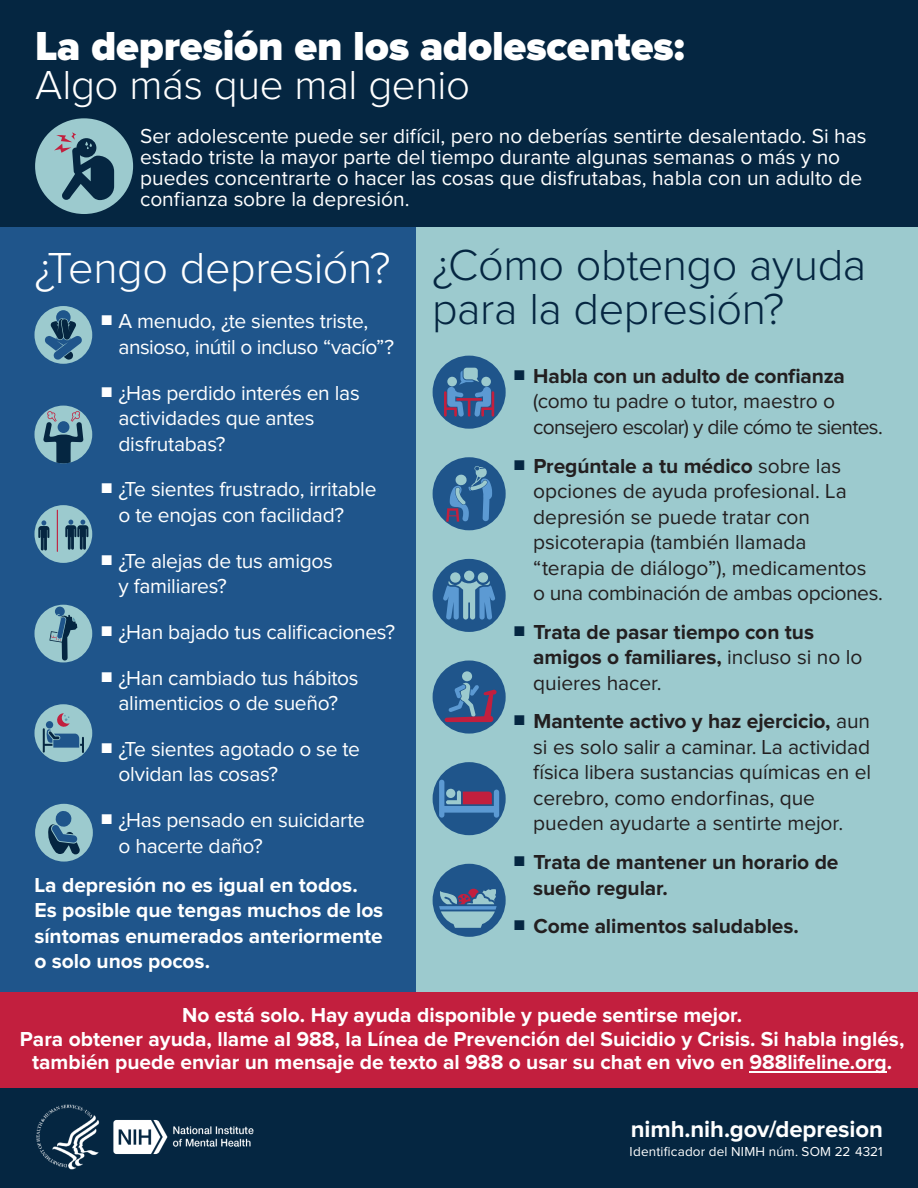
<style>
.page{position:relative;width:918px;height:1188px;background:#fff}
.page>*{position:absolute;margin:0;border:0;box-sizing:border-box;transform-origin:0 0}
.t1{font:300 45px/43.5px "Proxima Nova";letter-spacing:-.01em;color:#052641}
.t2{font:300 45px "Proxima Nova";letter-spacing:-.01em;color:#fff}
.t3{font:900 42px/39px "Proxima Nova";letter-spacing:-.005em;color:#fff}
.t4{font:700 24px "Proxima Nova";letter-spacing:-.005em;color:#fff}
.t5{font:21px/25.5px "Proxima Nova";letter-spacing:-.015em;color:#fff}
.t6{font:21px/25.5px "Proxima Nova";letter-spacing:-.005em;color:#231f20}
.t7{font:700 21px/25.5px "Proxima Nova";color:#fff}
.t8{font:700 21px/25.5px "Proxima Nova";letter-spacing:-.005em;color:#231f20}
.t9{font:21px/25.5px "Proxima Nova";letter-spacing:-.03em;color:#231f20}
.t10{font:21px "Arial";color:#052641}
.t11{font:13.5px "Proxima Nova";letter-spacing:.015em;color:#fff}
.s1{font-weight:300}
.s2{font-family:"Arial"}
.s3{font-weight:700}
.s4{font-family:"Arial";font-weight:400;color:#052641}
.s5{font-weight:400}
.s6{font-family:"Arial";color:#052641}
</style>
<div class="page">
<div style="left:416px;top:210px;width:502px;height:807px;background:#9ccace"></div>
<div style="left:0;top:210px;width:416px;height:807px;background:#1f558b"></div>
<div style="left:0;top:0;width:918px;height:227px;background:#052641"></div>
<div style="left:0;top:1086px;width:918px;height:102px;background:#052641"></div>
<div style="left:0;top:993px;width:918px;height:95px;background:#c21f3e"></div>
<hr style="left:750px;top:1072px;width:137px;height:1px;background:#fff">
<div style="left:35px;top:118px;width:98px;height:96px;background:#9ccace;border-radius:50%"></div>
<svg style="left:54px;top:132px;width:60px;height:68px"></svg>
<div style="left:34px;top:306px;width:58px;height:58px;background:#9ccace;border-radius:50%"></div>
<svg style="left:44px;top:310px;width:38px;height:50px"></svg>
<div style="left:34px;top:406px;width:58px;height:57px;background:#9ccace;border-radius:50%"></div>
<svg style="left:43px;top:411px;width:40px;height:53px"></svg>
<div style="left:34px;top:605px;width:58px;height:57px;background:#9ccace;border-radius:50%"></div>
<svg style="left:49px;top:607px;width:28px;height:54px"></svg>
<div style="left:35px;top:804px;width:58px;height:58px;background:#9ccace;border-radius:50%"></div>
<svg style="left:48px;top:811px;width:32px;height:43px"></svg>
<div style="left:34px;top:704px;width:58px;height:58px;background:#9ccace;border-radius:50%"></div>
<hr style="left:43px;top:728px;width:2px;height:25px;background:#052641">
<svg style="left:46px;top:713px;width:38px;height:40px"></svg>
<div style="left:34px;top:505px;width:58px;height:58px;background:#9ccace;border-radius:50%"></div>
<svg style="left:38px;top:520px;width:11px;height:31px"></svg>
<svg style="left:65px;top:520px;width:23px;height:30px"></svg>
<hr style="left:57px;top:510px;width:1px;height:42px;background:#c21f3e">
<div style="left:433px;top:356px;width:73px;height:73px;background:#1f558b;border-radius:50%"></div>
<svg style="left:444px;top:368px;width:50px;height:49px"></svg>
<div style="left:433px;top:559px;width:73px;height:73px;background:#1f558b;border-radius:50%"></div>
<div style="left:464px;top:571px;width:10px;height:10px;background:#9ccace;border-radius:50%"></div>
<div style="left:450px;top:572px;width:11px;height:11px;background:#9ccace;border-radius:50%"></div>
<div style="left:478px;top:572px;width:10px;height:11px;background:#9ccace;border-radius:50%"></div>
<svg style="left:443px;top:581px;width:52px;height:39px"></svg>
<div style="left:433px;top:661px;width:73px;height:73px;background:#1f558b;border-radius:50%"></div>
<div style="left:462px;top:671px;width:10px;height:11px;background:#9ccace;border-radius:50%"></div>
<svg style="left:445px;top:683px;width:52px;height:39px"></svg>
<div style="left:433px;top:864px;width:73px;height:73px;background:#1f558b;border-radius:50%"></div>
<svg style="left:439px;top:889px;width:58px;height:39px"></svg>
<div style="left:433px;top:457px;width:73px;height:73px;background:#1f558b;border-radius:50%"></div>
<div style="left:433px;top:762px;width:73px;height:73px;background:#1f558b;border-radius:50%"></div>
<svg style="left:439px;top:780px;width:60px;height:38px"></svg>
<svg style="left:446px;top:466px;width:46px;height:56px"></svg>
<img style="left:36px;top:1104px;width:218px;height:66px">
<h1 class="t3" style="left:35px;top:28px;width:651px">La depresión en los adolescentes:<br><span class="s1">Algo más que mal genio</span></h1>
<p class="t5" style="left:140px;top:126px;width:728px;line-height:21px">Ser adolescente puede ser difícil, pero no deberías sentirte desalentado. Si has estado triste la mayor parte del tiempo durante algunas semanas o más y no puedes concentrarte o hacer las cosas que disfrutabas, habla con un adulto de confianza sobre la depresión.</p>
<h2 class="t2" style="left:34px;top:234px;width:358px">¿Tengo depresión?</h2>
<p class="t5" style="left:118px;top:309px;width:277px;text-indent:-18px"><span class="s2">■</span> A menudo, ¿te sientes triste, ansioso, inútil o incluso “vacío”?</p>
<p class="t5" style="left:118px;top:381px;width:243px;text-indent:-18px"><span class="s2">■</span> ¿Has perdido interés en las actividades que antes disfrutabas?</p>
<p class="t5" style="left:118px;top:477px;width:260px;text-indent:-18px"><span class="s2">■</span> ¿Te sientes frustrado, irritable o te enojas con facilidad?</p>
<p class="t5" style="left:118px;top:549px;width:216px;text-indent:-18px"><span class="s2">■</span> ¿Te alejas de tus amigos y familiares?</p>
<p class="t5" style="left:100px;top:620px;width:296px"><span class="s2">■</span> ¿Han bajado tus calificaciones?</p>
<p class="t5" style="left:100px;top:666px;width:260px;text-align:center"><span class="s2">■</span> ¿Han cambiado tus hábitos alimenticios o de sueño?</p>
<p class="t5" style="left:118px;top:737px;width:243px;text-indent:-18px"><span class="s2">■</span> ¿Te sientes agotado o se te olvidan las cosas?</p>
<p class="t5" style="left:118px;top:808px;width:248px;text-indent:-18px"><span class="s2">■</span> ¿Has pensado en suicidarte o hacerte daño?</p>
<p class="t7" style="left:34px;top:873px;width:350px">La depresión no es igual en todos.<br>Es posible que tengas muchos de los síntomas enumerados anteriormente o solo unos pocos.</p>
<h2 class="t1" style="left:432px;top:241px;width:436px">¿Cómo obtengo ayuda para la depresión?</h2>
<p class="t10" style="left:513px;top:359px;width:14px">■</p>
<p class="t9" style="left:533px;top:364px;width:351px"><span class="s3">Habla con un adulto de confianza </span>(como tu padre o tutor, maestro o consejero escolar) y dile cómo te sientes.</p>
<p class="t10" style="left:513px;top:448px;width:14px">■</p>
<p class="t6" style="left:533px;top:454px;width:351px"><span class="s3">Pregúntale a tu médico</span> sobre las opciones de ayuda profesional. La depresión se puede tratar con psicoterapia (también llamada “terapia de diálogo”), medicamentos o una combinación de ambas opciones.</p>
<p class="t8" style="left:533px;top:620px;width:331px;text-indent:-20px"><span class="s4">■</span> Trata de pasar tiempo con tus amigos o familiares, <span class="s5">incluso si no lo quieres hacer.</span></p>
<p class="t6" style="left:533px;top:710px;width:340px;text-indent:-20px"><span class="s6">■</span> <span class="s3">Mantente activo y haz ejercicio,</span> aun si es solo salir a caminar. La actividad física libera sustancias químicas en el cerebro, como endorfinas, que pueden ayudarte a sentirte mejor.</p>
<p class="t8" style="left:533px;top:850px;width:307px;text-indent:-20px"><span class="s4">■</span> Trata de mantener un horario de sueño regular.</p>
<p class="t8" style="left:513px;top:914px;width:287px"><span class="s4">■</span> Come alimentos saludables.</p>
<p class="t7" style="left:20px;top:1004px;width:886px;line-height:23.4px;text-align:center">No está solo. Hay ayuda disponible y puede sentirse mejor.<br>Para obtener ayuda, llame al 988, la Línea de Prevención del Suicidio y Crisis. Si habla inglés, también puede enviar un mensaje de texto al 988 o usar su chat en vivo en 988lifeline.org.</p>
<p class="t4" style="left:631px;top:1119px;width:254px">nimh.nih.gov/depresion</p>
<p class="t11" style="left:630px;top:1145px;width:255px">Identifcador del NIMH núm. SOM 22 4321</p>
</div>
